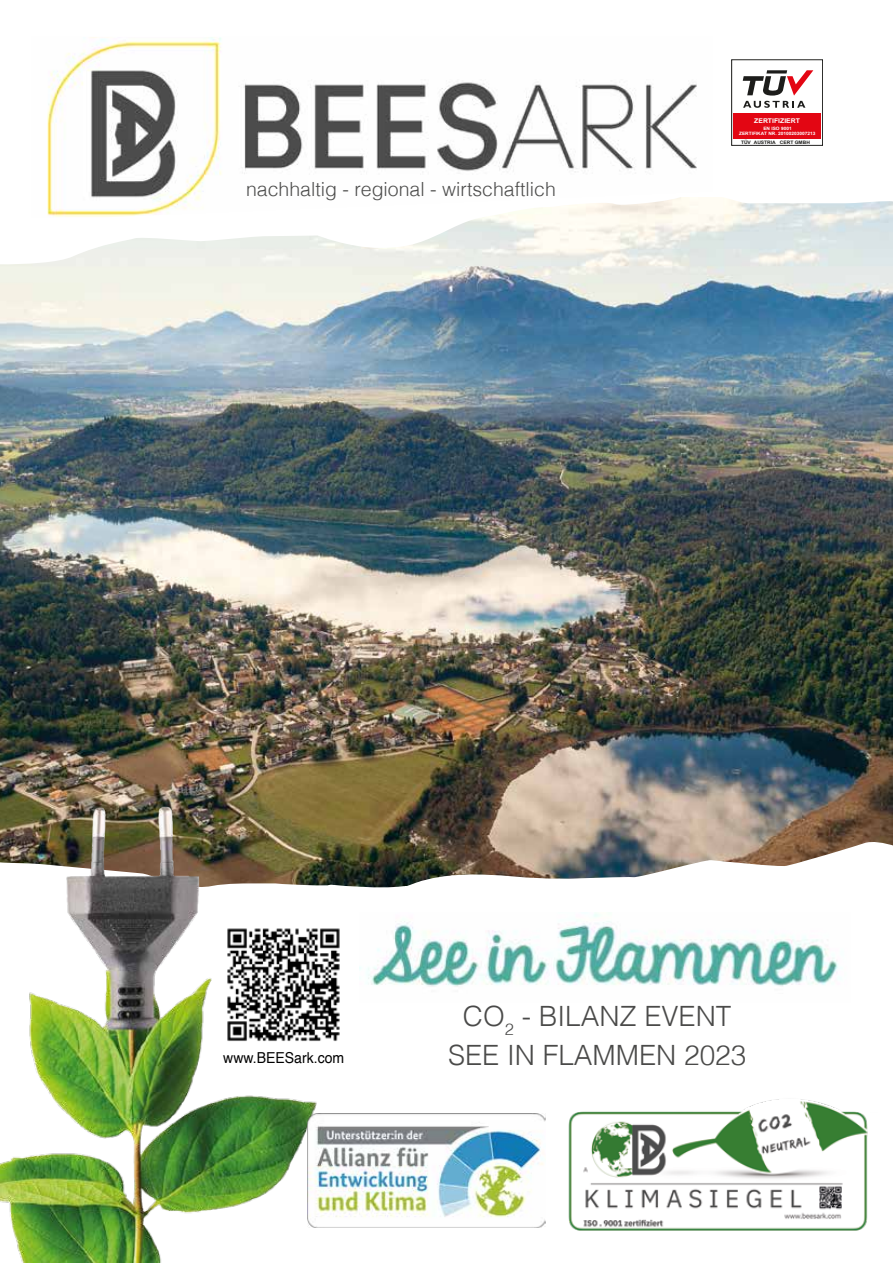
<style>
.page{position:relative;width:893px;height:1263px;background:#fff}
.page>*{position:absolute;margin:0;border:0;box-sizing:border-box;transform-origin:0 0}
.t1{font:300 27.9px "Helvetica";color:#4a4a49}
.t2{font:300 19.5px "Helvetica";color:#4d4d4c}
.t3{font:15.15px "Helvetica";color:#000;scale:.93 1}
.t4{font:700 6.45px "Arial";color:#fff;scale:1.06 1}
.t5{font:700 4.65px "Arial";color:#1d1d1b;scale:1.06 1}
.t6{font:700 4.5px "Arial";color:#fff;scale:1.06 1}
</style>
<div class="page">
<img style="left:0;top:269px;width:893px;height:564px">
<svg style="left:0;top:59px;width:893px;height:210px"></svg>
<svg style="left:452px;top:833px;width:441px;height:46px"></svg>
<img style="left:32px;top:37px;width:681px;height:180px">
<img style="left:0;top:783px;width:452px;height:480px">
<div style="left:731px;top:60px;width:92px;height:86px;background:#fff"></div>
<div style="left:731px;top:60px;width:92px;height:86px;border:1px solid #1d1d1b"></div>
<div style="left:733px;top:114px;width:88px;height:25px;background:#e30613"></div>
<svg style="left:743px;top:70px;width:70px;height:38px"></svg>
<img style="left:307px;top:1113px;width:192px;height:114px">
<img style="left:360px;top:912px;width:480px;height:90px">
<img style="left:499px;top:1099px;width:369px;height:132px">
<div style="left:214px;top:915px;width:139px;height:160px;background:#fff"></div>
<img style="left:227px;top:928px;width:113px;height:114px">
<h2 class="t2" style="left:246px;top:172px;width:311px">nachhaltig - regional - wirtschaftlich</h2>
<h3 class="t4" style="left:754px;top:117px;width:45px">ZERTIFIZIERT</h3>
<p class="t5" style="left:741px;top:139px;width:67px">TÜV AUSTRIA CERT GMBH</p>
<p class="t6" style="left:763px;top:125px;width:28px">EN ISO 9001</p>
<p class="t6" style="left:739px;top:130px;width:74px">ZERTIFIKAT NR. 20100203007213</p>
<h1 class="t1" style="left:463px;top:992px;width:270px">CO<sub>2</sub> - BILANZ EVENT</h1>
<h3 class="t3" style="left:223px;top:1046px;width:131px">www.BEESark.com</h3>
<h1 class="t1" style="left:448px;top:1031px;width:300px">SEE IN FLAMMEN 2023</h1>
</div>
